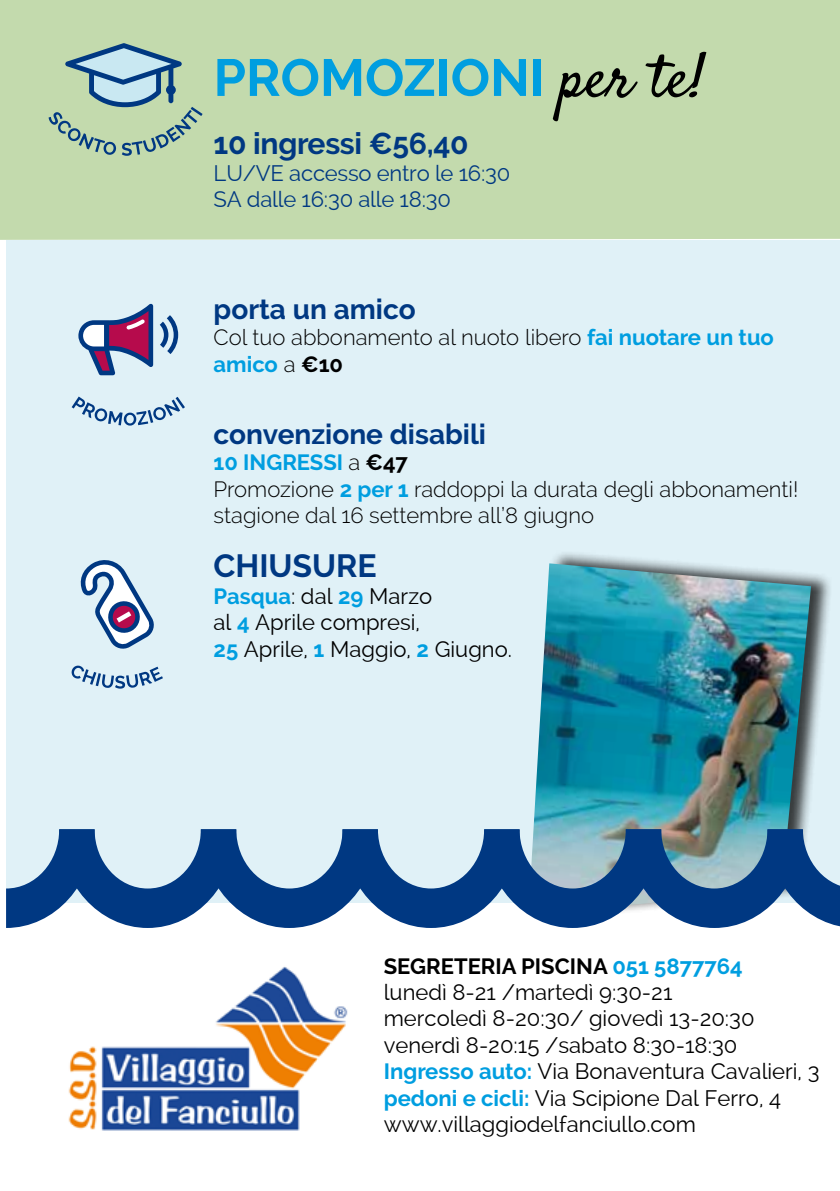
<style>
.page{position:relative;width:840px;height:1191px;background:#fff}
.page>*{position:absolute;margin:0;border:0;box-sizing:border-box;transform-origin:0 0}
.t1{font:700 52px "Raleway";color:#009ee0}
.t2{font:700 32px "Raleway";color:#003882}
.t3{font:700 30px "Raleway";letter-spacing:-.01em;color:#003882}
.t4{font:700 28px "Raleway";color:#003882}
.t5{font:22px/26.4px "Raleway";color:#000}
.t6{font:300 22px/26.4px "Raleway";color:#000}
.t7{font:22px/26.4px "Raleway";letter-spacing:-.01em;color:#003882}
.t8{font:700 22px "Raleway";color:#009ee0}
.t9{font:700 22px "Raleway";color:#000}
.s1{font-family:"Satisfy";font-weight:400;font-size:60px;color:#000}
.s2{font-weight:700;color:#009ee0}
.s3{font-weight:700}
</style>
<div class="page">
<div style="left:0;top:0;width:839px;height:240px;background:#c3daad"></div>
<svg style="left:49px;top:43px;width:153px;height:113px;background:#a4c2b0"></svg>
<div style="left:6px;top:240px;width:833px;height:662px;background:#e0f1f7"></div>
<svg style="left:80px;top:560px;width:74px;height:89px"></svg>
<svg style="left:72px;top:665px;width:91px;height:23px"></svg>
<svg style="left:160px;top:315px;width:18px;height:39px"></svg>
<svg style="left:78px;top:304px;width:75px;height:71px"></svg>
<svg style="left:72px;top:396px;width:113px;height:29px"></svg>
<div style="left:528px;top:548px;width:303px;height:373px;background:#000;opacity:.75"></div>
<img style="left:528px;top:563px;width:282px;height:266px">
<img style="left:68px;top:966px;width:280px;height:165px">
<svg style="left:6px;top:829px;width:833px;height:99px"></svg>
<h1 class="t1" style="left:213px;top:48px;width:493px">Promozioni <span class="s1">per te!</span></h1>
<h3 class="t3" style="left:213px;top:127px;width:256px">10 ingressi €56,40</h3>
<p class="t7" style="left:213px;top:160px;width:298px">LU/VE accesso entro le 16:30<br>SA dalle 16:30 alle 18:30</p>
<p class="t4" style="left:213px;top:293px;width:203px">porta un amico</p>
<p class="t6" style="left:213px;top:324px;width:561px">Col tuo abbonamento al nuoto libero <span class="s2">fai nuotare un tuo amico</span> a <span class="s3">€10</span></p>
<p class="t4" style="left:213px;top:418px;width:274px">convenzione disabili</p>
<p class="t8" style="left:213px;top:450px;width:43px">10 INGRESSI</p>
<p class="t6" style="left:213px;top:449px;width:586px;text-indent:135px">a <span class="s3">€47<br></span>Promozione <span class="s2">2 per 1</span> raddoppi la durata degli abbonamenti! stagione dal 16 settembre all’8 giugno</p>
<h2 class="t2" style="left:213px;top:548px;width:66px">CHIUSURE</h2>
<p class="t5" style="left:213px;top:583px;width:300px"><span class="s2">Pasqua</span>: dal <span class="s2">29</span> M arzo<br>al <span class="s2">4</span> Aprile compresi,<br><span class="s2">25</span> Aprile, <span class="s2">1</span> Maggio, <span class="s2">2</span> Giugno.</p>
<p class="t9" style="left:383px;top:953px;width:15px">SEGRETERIA</p>
<p class="t9" style="left:521px;top:953px;width:27px">PISCINA</p>
<p class="t8" style="left:612px;top:953px;width:132px">051 5877764</p>
<p class="t5" style="left:383px;top:979px;width:437px">lunedì 8-21 /martedì 9:30-21<br>mercoledì 8-20:30/ giovedì 13-20:30 venerdì 8-20:15 /sabato 8:30-18:30<br><span class="s2">Ingresso auto:</span> Via Bonaventura Cavalieri, 3 <span class="s2">pedoni e cicli:</span> Via Scipione Dal Ferro, 4 www.villaggiodelfanciullo.com</p>
</div>
